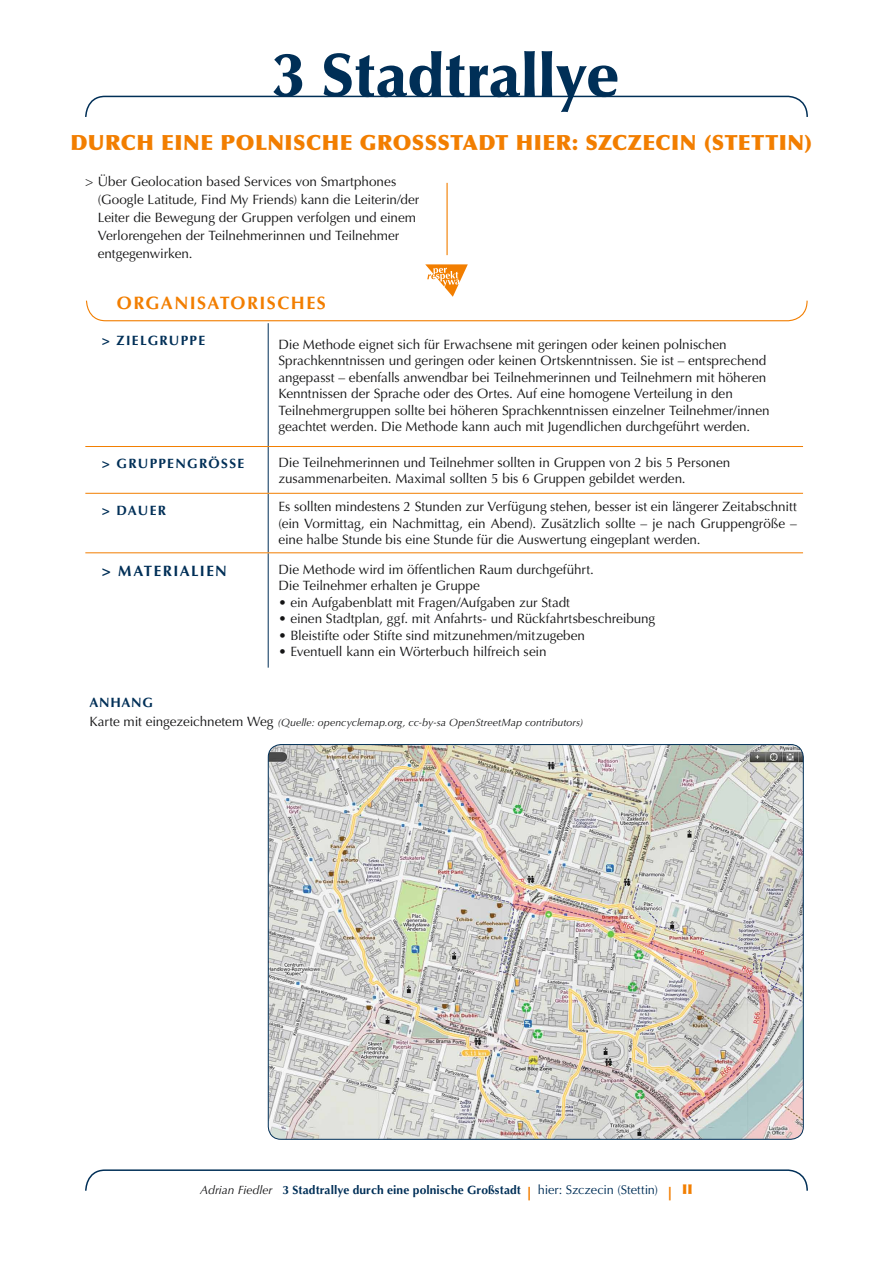
<style>
.page{position:relative;width:893px;height:1263px;background:#fff}
.page>*{position:absolute;margin:0;border:0;box-sizing:border-box;transform-origin:0 0}
.t1{font:900 61.5px "Optima LT Pro";letter-spacing:.005em;color:#002f57}
.t2{font:900 21px "Optima LT Pro";letter-spacing:.025em;color:#f27e00}
.t3{font:700 18px "Optima LT Pro";letter-spacing:.08em;color:#f27e00}
.t4{font:700 15px "Optima LT Pro";letter-spacing:.095em;color:#002f57}
.t5{font:13.5px/16.5px "Optima LT Pro";letter-spacing:-.005em;color:#141415}
.t6{font:700 13.5px "Optima LT Pro";letter-spacing:.095em;color:#002f57}
.t7{font:700 12px "Optima LT Pro";letter-spacing:.01em;color:#002f57}
.t8{font:italic 10.5px "Optima LT Pro";letter-spacing:.005em;color:#141415}
.s1{font-style:normal;font-size:13.5px}
.s2{font-weight:400;font-style:italic;color:#141415}
.s3{font-weight:900;font-size:13.5px;color:#f27e00}
.s4{font-weight:400;font-size:12.75px}
</style>
<div class="page">
<svg style="left:85px;top:1169px;width:723px;height:22px"></svg>
<svg style="left:85px;top:95px;width:723px;height:22px"></svg>
<hr style="left:268px;top:323px;width:1px;height:123px;background:#002f57">
<hr style="left:268px;top:447px;width:1px;height:46px;background:#002f57">
<hr style="left:268px;top:494px;width:1px;height:58px;background:#002f57">
<hr style="left:268px;top:553px;width:1px;height:115px;background:#002f57">
<hr style="left:85px;top:446px;width:183px;height:1px;background:#f27e00">
<hr style="left:268px;top:446px;width:535px;height:1px;background:#f27e00">
<hr style="left:85px;top:493px;width:183px;height:1px;background:#f27e00">
<hr style="left:268px;top:493px;width:535px;height:1px;background:#f27e00">
<hr style="left:85px;top:552px;width:183px;height:1px;background:#f27e00">
<hr style="left:268px;top:552px;width:535px;height:1px;background:#f27e00">
<svg style="left:86px;top:264px;width:722px;height:58px"></svg>
<img style="left:268px;top:744px;width:535px;height:395px">
<hr style="left:446px;top:183px;width:2px;height:72px;background:#f27e00">
<h1 class="t1" style="left:273px;top:37px;width:348px">3 Stadtrallye</h1>
<h2 class="t2" style="left:70px;top:129px;width:743px">DURCH EINE POLNISCHE GROSSSTADT HIER: SZCZECIN (STETTIN)</h2>
<p class="t5" style="left:98px;top:173px;width:323px;line-height:18px;text-indent:-13px">&gt; Über Geolocation based Services von Smartphones (Google Latitude, Find My Friends) kann die Leiterin/der Leiter die Bewegung der Gruppen verfolgen und einem Verlorengehen der Teilnehmerinnen und Teilnehmer entgegenwirken.</p>
<h3 class="t3" style="left:117px;top:292px;width:210px">ORGANISATORISCHES</h3>
<p class="t6" style="left:102px;top:332px;width:105px">&gt; ZIELGRUPPE</p>
<p class="t5" style="left:278px;top:336px;width:493px">Die Methode eignet sich für Erwachsene mit geringen oder keinen polnischen Sprachkenntnissen und geringen oder keinen Ortskenntnissen. Sie ist – entsprechend angepasst – ebenfalls anwendbar bei Teilnehmerinnen und Teilnehmern mit höheren Kenntnissen der Sprache oder des Ortes. Auf eine homogene Verteilung in den Teilnehmergruppen sollte bei höheren Sprachkenntnissen einzelner Teilnehmer/innen geachtet werden. Die Methode kann auch mit Jugendlichen durchgeführt werden.</p>
<p class="t6" style="left:102px;top:455px;width:144px">&gt; GRUPPENGRÖSSE</p>
<p class="t5" style="left:278px;top:454px;width:453px">Die Teilnehmerinnen und Teilnehmer sollten in Gruppen von 2 bis 5 Personen zusammenarbeiten. Maximal sollten 5 bis 6 Gruppen gebildet werden.</p>
<p class="t6" style="left:102px;top:502px;width:66px">&gt; DAUER</p>
<p class="t5" style="left:278px;top:499px;width:520px;text-align:justify">Es sollten mindestens 2 Stunden zur Verfügung stehen, besser ist ein längerer Zeitabschnitt (ein Vormittag, ein Nachmittag, ein Abend). Zusätzlich sollte – je nach Gruppengröße – eine halbe Stunde bis eine Stunde für die Auswertung eingeplant werden.</p>
<p class="t4" style="left:102px;top:561px;width:126px">&gt; MATERIALIEN</p>
<p class="t5" style="left:278px;top:561px;width:317px">Die Methode wird im öffentlichen Raum durchgeführt.<br>Die Teilnehmer erhalten je Gruppe</p>
<p class="t5" style="left:278px;top:594px;width:293px">• ein Aufgabenblatt mit Fragen/Aufgaben zur Stadt</p>
<p class="t5" style="left:278px;top:611px;width:378px">• einen Stadtplan, ggf. mit Anfahrts- und Rückfahrtsbeschreibung</p>
<p class="t5" style="left:278px;top:627px;width:308px">• Bleistifte oder Stifte sind mitzunehmen/mitzugeben</p>
<p class="t5" style="left:278px;top:644px;width:270px">• Eventuell kann ein Wörterbuch hilfreich sein</p>
<p class="t6" style="left:90px;top:694px;width:65px">ANHANG</p>
<p class="t8" style="left:90px;top:716px;width:496px"><span class="s1">Karte mit eingezeichnetem Weg</span> (Quelle: opencyclemap.org, cc-by-sa OpenStreetMap contributors)</p>
<p class="t7" style="left:200px;top:1183px;width:488px"><span class="s2">Adrian Fiedler</span> 3 STADTRALLYE DURCH EINE POLNISCHE GROßSTADT <span class="s3">|</span> <span class="s4">hier: Szczecin (Stettin)</span> <span class="s3">| II</span></p>
</div>
